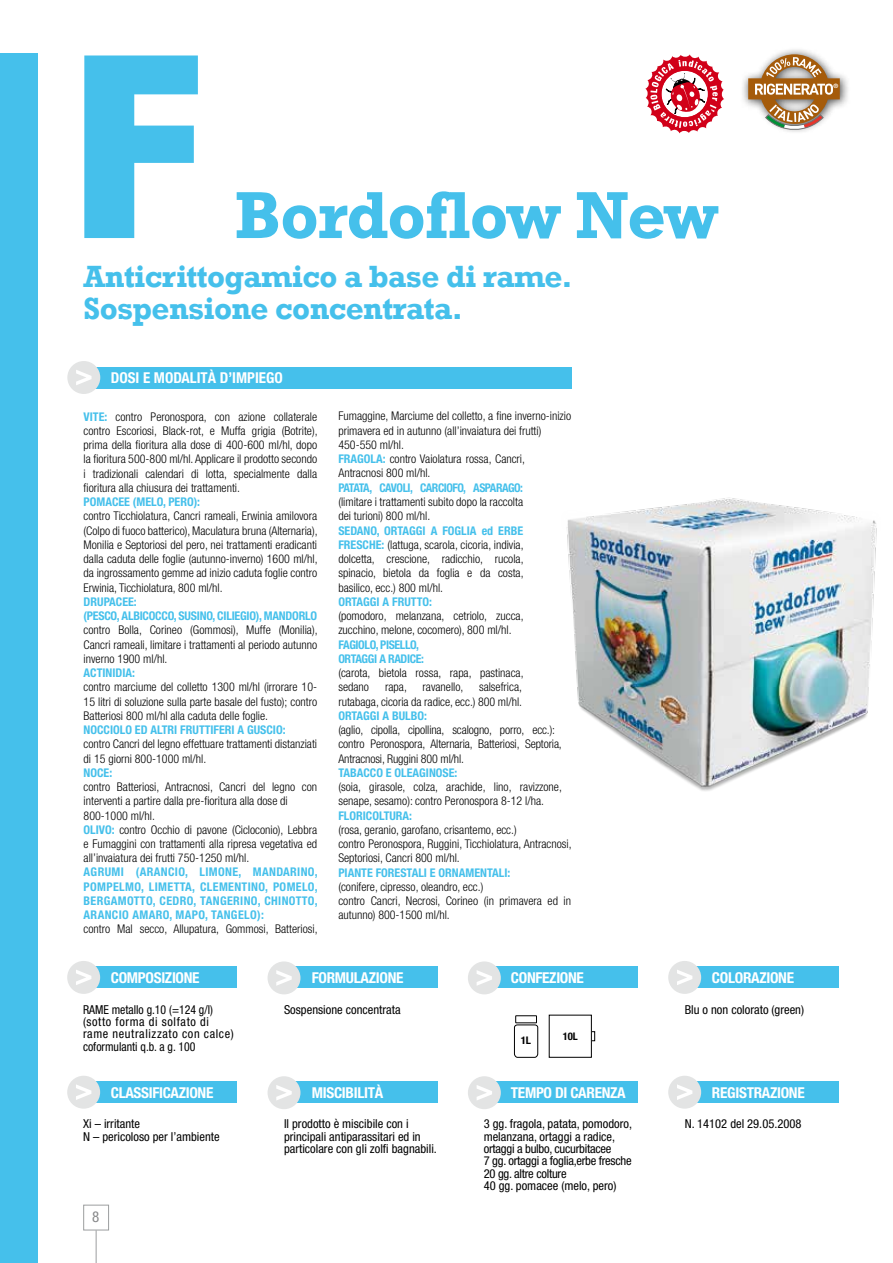
<style>
.page{position:relative;width:893px;height:1263px;background:#fff}
.page>*{position:absolute;margin:0;border:0;box-sizing:border-box;transform-origin:0 0}
.t1{font:900 condensed 255.6px "Helvetica Neue";color:#45c0eb;scale:1.05 1}
.t2{font:700 67.5px "Rockwell";letter-spacing:-.02em;color:#45c0eb}
.t3{font:700 31.5px/31.5px "Rockwell";letter-spacing:-.02em;color:#45c0eb}
.t4{font:700 condensed 15px "Helvetica Neue";letter-spacing:-.02em;color:#fff}
.t5{font:700 condensed 15px "Helvetica Neue";color:#fff}
.t6{font:condensed 15px "Helvetica Neue";color:#87888a}
.t7{font:condensed 12.3px/12.3px "Helvetica Neue";color:#000}
.t8{font:condensed 12.3px/12.3px "Helvetica Neue";letter-spacing:.05em;color:#000;scale:.96 1}
.t9{font:300 condensed 12px/14.2px "Helvetica Neue";color:#000}
.t10{font:700 condensed 12px/14.2px "Helvetica Neue";color:#45c0eb;text-align:justify}
.t11{font:700 condensed 12px/14.2px "Helvetica Neue";letter-spacing:-.02em;color:#45c0eb}
.t12{font:700 condensed 12px "Helvetica Neue";letter-spacing:-.04em;color:#45c0eb}
.t13{font:700 condensed 12px/14.2px "Helvetica Neue";letter-spacing:-.03em;color:#45c0eb}
.t14{font:700 condensed 10.5px "Helvetica Neue";color:#000}
.t15{font:700 condensed 10.5px "Helvetica Neue";color:#000;scale:1.07 1}
.t16{font:700 6px "Helvetica Neue";color:#fff}
.s1{font-weight:700;color:#45c0eb}
</style>
<div class="page">
<div style="left:0;top:53px;width:38px;height:1210px;background:#45c0eb"></div>
<div style="left:83px;top:1205px;width:26px;height:25px;border:1px solid #9c9e9f"></div>
<hr style="left:96px;top:1230px;width:1px;height:33px;background:#9c9e9f">
<svg style="left:645px;top:54px;width:79px;height:79px"></svg>
<img style="left:566px;top:497px;width:311px;height:294px">
<svg style="left:514px;top:1024px;width:24px;height:34px"></svg>
<div style="left:515px;top:1015px;width:22px;height:8px;border:1px solid #000"></div>
<div style="left:580px;top:1031px;width:15px;height:10px;border:1px solid #000"></div>
<div style="left:549px;top:1015px;width:42px;height:42px;background:#fff"></div>
<div style="left:549px;top:1015px;width:43px;height:43px;border:1px solid #000"></div>
<div style="left:79px;top:967px;width:158px;height:21px;background:#45c0eb"></div>
<div style="left:67px;top:961px;width:33px;height:33px;background:#e3e4e4;border-radius:50%"></div>
<div style="left:280px;top:967px;width:158px;height:21px;background:#45c0eb"></div>
<div style="left:268px;top:961px;width:32px;height:33px;background:#e3e4e4;border-radius:50%"></div>
<div style="left:677px;top:967px;width:161px;height:21px;background:#45c0eb"></div>
<div style="left:668px;top:961px;width:33px;height:33px;background:#e3e4e4;border-radius:50%"></div>
<svg style="left:76px;top:970px;width:15px;height:15px"></svg>
<svg style="left:276px;top:970px;width:16px;height:16px"></svg>
<svg style="left:677px;top:970px;width:15px;height:15px"></svg>
<div style="left:79px;top:1081px;width:158px;height:22px;background:#45c0eb"></div>
<div style="left:67px;top:1076px;width:33px;height:33px;background:#e3e4e4;border-radius:50%"></div>
<div style="left:280px;top:1081px;width:158px;height:22px;background:#45c0eb"></div>
<div style="left:268px;top:1076px;width:32px;height:33px;background:#e3e4e4;border-radius:50%"></div>
<div style="left:480px;top:1081px;width:158px;height:22px;background:#45c0eb"></div>
<div style="left:468px;top:1076px;width:33px;height:33px;background:#e3e4e4;border-radius:50%"></div>
<div style="left:677px;top:1081px;width:161px;height:22px;background:#45c0eb"></div>
<div style="left:668px;top:1076px;width:33px;height:33px;background:#e3e4e4;border-radius:50%"></div>
<svg style="left:76px;top:1084px;width:15px;height:16px"></svg>
<svg style="left:276px;top:1085px;width:16px;height:15px"></svg>
<svg style="left:477px;top:1085px;width:15px;height:15px"></svg>
<svg style="left:677px;top:1084px;width:15px;height:16px"></svg>
<div style="left:80px;top:367px;width:492px;height:21px;background:#45c0eb"></div>
<div style="left:67px;top:361px;width:33px;height:33px;background:#e3e4e4;border-radius:50%"></div>
<svg style="left:76px;top:370px;width:16px;height:15px"></svg>
<div style="left:480px;top:967px;width:158px;height:21px;background:#45c0eb"></div>
<div style="left:468px;top:961px;width:33px;height:33px;background:#e3e4e4;border-radius:50%"></div>
<svg style="left:477px;top:970px;width:15px;height:16px"></svg>
<svg style="left:742px;top:49px;width:106px;height:83px"></svg>
<h1 class="t1" style="left:73px;top:-10px;width:124px">F</h1>
<h2 class="t2" style="left:234px;top:174px;width:485px">Bordoflow New</h2>
<h3 class="t3" style="left:84px;top:261px;width:490px">Anticrittogamico a base di rame.<br>Sospensione concentrata.</h3>
<p class="t5" style="left:111px;top:369px;width:173px">DOSI E MODALITÀ D’IMPIEGO</p>
<p class="t9" style="left:84px;top:409px;width:235px;text-align:justify"><span class="s1">VITE:</span> contro Peronospora, con azione collaterale contro Escoriosi, Black-rot, e Muffa grigia (Botrite), prima della fioritura alla dose di 400-600 ml/hl, dopo la fioritura 500-800 ml/hl. Applicare il prodotto secondo i tradizionali calendari di lotta, specialmente dalla fioritura alla chiusura dei trattamenti.</p>
<p class="t10" style="left:84px;top:494px;width:118px">POMACEE (MELO, PERO):</p>
<p class="t9" style="left:84px;top:509px;width:235px;text-align:justify">contro Ticchiolatura, Cancri rameali, Erwinia amilovora (Colpo di fuoco batterico), Maculatura bruna (Alternaria), Monilia e Septoriosi del pero, nei trattamenti eradicanti dalla caduta delle foglie (autunno-inverno) 1600 ml/hl, da ingrossamento gemme ad inizio caduta foglie contro Erwinia, Ticchiolatura, 800 ml/hl.</p>
<p class="t11" style="left:84px;top:594px;width:235px">DRUPACEE:<br>(PESCO, ALBICOCCO, SUSINO, CILIEGIO), MANDORLO</p>
<p class="t9" style="left:84px;top:623px;width:235px;text-align:justify">contro Bolla, Corineo (Gommosi), Muffe (Monilia), Cancri rameali, limitare i trattamenti al periodo autunno inverno 1900 ml/hl.</p>
<p class="t10" style="left:84px;top:665px;width:53px">ACTINIDIA:</p>
<p class="t9" style="left:84px;top:680px;width:235px;text-align:justify">contro marciume del colletto 1300 ml/hl (irrorare 10- 15 litri di soluzione sulla parte basale del fusto); contro Batteriosi 800 ml/hl alla caduta delle foglie.</p>
<p class="t10" style="left:84px;top:722px;width:204px">NOCCIOLO ED ALTRI FRUTTIFERI A GUSCIO:</p>
<p class="t9" style="left:84px;top:737px;width:235px">contro Cancri del legno effettuare trattamenti distanziati di 15 giorni 800-1000 ml/hl.</p>
<p class="t10" style="left:84px;top:765px;width:30px">NOCE:</p>
<p class="t9" style="left:84px;top:779px;width:235px">contro Batteriosi, Antracnosi, Cancri del legno con interventi a partire dalla pre-fioritura alla dose di 800-1000 ml/hl.<br><span class="s1">OLIVO:</span> contro Occhio di pavone (Cicloconio), Lebbra e Fumaggini con trattamenti alla ripresa vegetativa ed all’invaiatura dei frutti 750-1250 ml/hl.</p>
<p class="t10" style="left:84px;top:865px;width:235px">AGRUMI (ARANCIO, LIMONE, MANDARINO, POMPELMO, LIMETTA, CLEMENTINO, POMELO, BERGAMOTTO, CEDRO, TANGERINO, CHINOTTO, ARANCIO AMARO, MAPO, TANGELO):</p>
<p class="t9" style="left:84px;top:922px;width:235px">contro Mal secco, Allupatura, Gommosi, Batteriosi,</p>
<p class="t9" style="left:338px;top:409px;width:234px">Fumaggine, Marciume del colletto, a fine inverno-inizio primavera ed in autunno (all’invaiatura dei frutti)<br>450-550 ml/hl.<br><span class="s1">FRAGOLA:</span> contro Vaiolatura rossa, Cancri, Antracnosi 800 ml/hl.</p>
<p class="t12" style="left:338px;top:480px;width:186px">PATATA, CAVOLI, CARCIOFO, ASPARAGO:</p>
<p class="t9" style="left:338px;top:495px;width:186px">(limitare i trattamenti subito dopo la raccolta dei turioni) 800 ml/hl.</p>
<p class="t9" style="left:338px;top:523px;width:187px;text-align:justify"><span class="s1">SEDANO, ORTAGGI A FOGLIA ed ERBE FRESCHE:</span> (lattuga, scarola, cicoria, indivia, dolcetta, crescione, radicchio, rucola, spinacio, bietola da foglia e da costa, basilico, ecc.) 800 ml/hl.</p>
<p class="t10" style="left:338px;top:594px;width:95px">ORTAGGI A FRUTTO:</p>
<p class="t9" style="left:338px;top:609px;width:187px">(pomodoro, melanzana, cetriolo, zucca, zucchino, melone, cocomero), 800 ml/hl.</p>
<p class="t13" style="left:338px;top:637px;width:87px">FAGIOLO, PISELLO,<br>ORTAGGI A RADICE:</p>
<p class="t9" style="left:338px;top:666px;width:187px">(carota, bietola rossa, rapa, pastinaca, sedano</p>
<p class="t9" style="left:338px;top:680px;width:185px;text-align:right">salsefrica,<br>rutabaga, cicoria da radice, ecc.) 800 ml/hl.</p>
<p class="t10" style="left:338px;top:708px;width:90px">ORTAGGI A BULBO:</p>
<p class="t9" style="left:338px;top:723px;width:225px">(aglio, cipolla, cipollina, scalogno, porro, ecc.): contro Peronospora, Alternaria, Batteriosi, Septoria,<br>Antracnosi, Ruggini 800 ml/hl.</p>
<p class="t10" style="left:338px;top:765px;width:121px">TABACCO E OLEAGINOSE:</p>
<p class="t9" style="left:338px;top:780px;width:225px">(soia, girasole, colza, arachide, lino, ravizzone, senape, sesamo): contro Peronospora 8-12 l/ha.</p>
<p class="t10" style="left:338px;top:808px;width:75px">FLORICOLTURA:</p>
<p class="t9" style="left:338px;top:822px;width:235px">(rosa, geranio, garofano, crisantemo, ecc.)<br>contro Peronospora, Ruggini, Ticchiolatura, Antracnosi,<br>Septoriosi, Cancri 800 ml/hl.</p>
<p class="t10" style="left:338px;top:865px;width:173px">PIANTE FORESTALI E ORNAMENTALI:</p>
<p class="t9" style="left:338px;top:879px;width:234px">(conifere, cipresso, oleandro, ecc.)<br>contro Cancri, Necrosi, Corineo (in primavera ed in autunno) 800-1500 ml/hl.</p>
<p class="t9" style="left:385px;top:680px;width:23px">rapa,</p>
<p class="t9" style="left:422px;top:680px;width:42px">ravanello,</p>
<p class="t4" style="left:111px;top:969px;width:90px">COMPOSIZIONE</p>
<p class="t8" style="left:83px;top:1003px;width:159px">RAME metallo g.10 (=124 g/l) (sotto forma di solfato di rame neutralizzato con calce) coformulanti q.b. a g. 100</p>
<p class="t4" style="left:312px;top:969px;width:93px">FORMULAZIONE</p>
<p class="t4" style="left:511px;top:969px;width:75px">CONFEZIONE</p>
<p class="t4" style="left:712px;top:969px;width:84px">COLORAZIONE</p>
<p class="t7" style="left:284px;top:1003px;width:118px">Sospensione concentrata</p>
<p class="t7" style="left:685px;top:1003px;width:121px">Blu o non colorato (green)</p>
<p class="t15" style="left:521px;top:1034px;width:11px">1L</p>
<p class="t14" style="left:563px;top:1030px;width:16px">10L</p>
<p class="t4" style="left:111px;top:1083px;width:104px">CLASSIFICAZIONE</p>
<p class="t4" style="left:312px;top:1083px;width:73px">MISCIBILITÀ</p>
<p class="t4" style="left:511px;top:1083px;width:116px">TEMPO DI CARENZA</p>
<p class="t4" style="left:712px;top:1083px;width:94px">REGISTRAZIONE</p>
<p class="t7" style="left:83px;top:1118px;width:138px">Xi – irritante<br>N – pericoloso per l’ambiente</p>
<p class="t7" style="left:284px;top:1118px;width:154px">Il prodotto è miscibile con i principali antiparassitari ed in particolare con gli zolfi bagnabili.</p>
<p class="t7" style="left:484px;top:1118px;width:150px">3 gg. fragola, patata, pomodoro, melanzana, ortaggi a radice, ortaggi a bulbo, cucurbitacee<br>7 gg. ortaggi a foglia,erbe fresche<br>20 gg. altre colture<br>40 gg. pomacee (melo, pero)</p>
<p class="t7" style="left:685px;top:1118px;width:118px">N. 14102 del 29.05.2008</p>
<p class="t6" style="left:92px;top:1208px;width:9px">8</p>
<p class="t16" style="left:834px;top:82px;width:6px">®</p>
</div>
